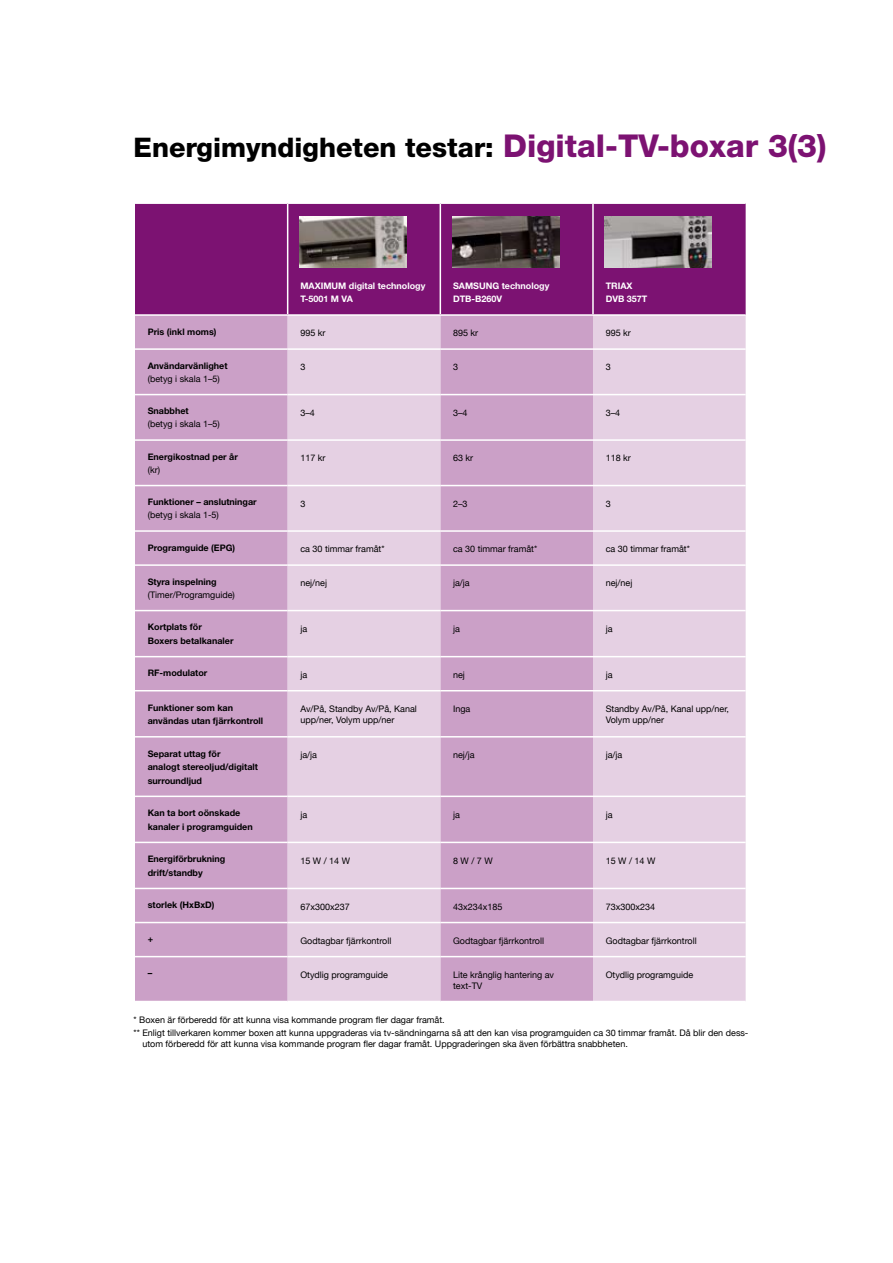
<style>
.page{position:relative;width:893px;height:1263px;background:#fff}
.page>*{position:absolute;margin:0;border:0;box-sizing:border-box;transform-origin:0 0}
.t1{font:800 27px "Helvetica Neue";color:#000}
.t2{font:9px/10.8px "Helvetica Neue";color:#000}
.t3{font:700 9px/13.5px "Helvetica Neue";color:#000}
.t4{font:700 9px/13.5px "Helvetica Neue";color:#fff}
.s1{font-size:31.5px;color:#7c1272}
</style>
<div class="page">
<div style="left:135px;top:204px;width:611px;height:110px;background:#7c1272"></div>
<div style="left:135px;top:316px;width:153px;height:685px;background:#cba0c7"></div>
<svg style="left:288px;top:316px;width:458px;height:685px;fill:#e5d0e3"></svg>
<hr style="left:135px;top:348px;width:153px;height:2px;background:#fff">
<hr style="left:288px;top:348px;width:152px;height:2px;background:#fff">
<hr style="left:440px;top:348px;width:153px;height:2px;background:#fff">
<hr style="left:593px;top:348px;width:153px;height:2px;background:#fff">
<hr style="left:135px;top:394px;width:153px;height:1px;background:#fff">
<hr style="left:288px;top:394px;width:152px;height:1px;background:#fff">
<hr style="left:440px;top:394px;width:153px;height:1px;background:#fff">
<hr style="left:593px;top:394px;width:153px;height:1px;background:#fff">
<hr style="left:135px;top:439px;width:153px;height:2px;background:#fff">
<hr style="left:288px;top:439px;width:152px;height:2px;background:#fff">
<hr style="left:440px;top:439px;width:153px;height:2px;background:#fff">
<hr style="left:593px;top:439px;width:153px;height:2px;background:#fff">
<hr style="left:135px;top:485px;width:153px;height:1px;background:#fff">
<hr style="left:288px;top:485px;width:152px;height:1px;background:#fff">
<hr style="left:440px;top:485px;width:153px;height:1px;background:#fff">
<hr style="left:593px;top:485px;width:153px;height:1px;background:#fff">
<hr style="left:135px;top:530px;width:153px;height:2px;background:#fff">
<hr style="left:288px;top:530px;width:152px;height:2px;background:#fff">
<hr style="left:440px;top:530px;width:153px;height:2px;background:#fff">
<hr style="left:593px;top:530px;width:153px;height:2px;background:#fff">
<hr style="left:135px;top:564px;width:153px;height:2px;background:#fff">
<hr style="left:288px;top:564px;width:152px;height:2px;background:#fff">
<hr style="left:440px;top:564px;width:153px;height:2px;background:#fff">
<hr style="left:593px;top:564px;width:153px;height:2px;background:#fff">
<hr style="left:135px;top:610px;width:153px;height:1px;background:#fff">
<hr style="left:288px;top:610px;width:152px;height:1px;background:#fff">
<hr style="left:440px;top:610px;width:153px;height:1px;background:#fff">
<hr style="left:593px;top:610px;width:153px;height:1px;background:#fff">
<hr style="left:135px;top:656px;width:153px;height:1px;background:#fff">
<hr style="left:288px;top:656px;width:152px;height:1px;background:#fff">
<hr style="left:440px;top:656px;width:153px;height:1px;background:#fff">
<hr style="left:593px;top:656px;width:153px;height:1px;background:#fff">
<hr style="left:135px;top:690px;width:153px;height:1px;background:#fff">
<hr style="left:288px;top:690px;width:152px;height:1px;background:#fff">
<hr style="left:440px;top:690px;width:153px;height:1px;background:#fff">
<hr style="left:593px;top:690px;width:153px;height:1px;background:#fff">
<hr style="left:135px;top:736px;width:153px;height:1px;background:#fff">
<hr style="left:288px;top:736px;width:152px;height:1px;background:#fff">
<hr style="left:440px;top:736px;width:153px;height:1px;background:#fff">
<hr style="left:593px;top:736px;width:153px;height:1px;background:#fff">
<hr style="left:135px;top:796px;width:153px;height:1px;background:#fff">
<hr style="left:288px;top:796px;width:152px;height:1px;background:#fff">
<hr style="left:440px;top:796px;width:153px;height:1px;background:#fff">
<hr style="left:593px;top:796px;width:153px;height:1px;background:#fff">
<hr style="left:135px;top:842px;width:153px;height:1px;background:#fff">
<hr style="left:288px;top:842px;width:152px;height:1px;background:#fff">
<hr style="left:440px;top:842px;width:153px;height:1px;background:#fff">
<hr style="left:593px;top:842px;width:153px;height:1px;background:#fff">
<hr style="left:135px;top:888px;width:153px;height:1px;background:#fff">
<hr style="left:288px;top:888px;width:152px;height:1px;background:#fff">
<hr style="left:440px;top:888px;width:153px;height:1px;background:#fff">
<hr style="left:593px;top:888px;width:153px;height:1px;background:#fff">
<hr style="left:135px;top:922px;width:153px;height:1px;background:#fff">
<hr style="left:288px;top:922px;width:152px;height:1px;background:#fff">
<hr style="left:440px;top:922px;width:153px;height:1px;background:#fff">
<hr style="left:593px;top:922px;width:153px;height:1px;background:#fff">
<hr style="left:135px;top:956px;width:153px;height:1px;background:#fff">
<hr style="left:288px;top:956px;width:152px;height:1px;background:#fff">
<hr style="left:440px;top:956px;width:153px;height:1px;background:#fff">
<hr style="left:593px;top:956px;width:153px;height:1px;background:#fff">
<hr style="left:287px;top:204px;width:1px;height:110px;background:#fff">
<hr style="left:440px;top:204px;width:1px;height:110px;background:#fff">
<hr style="left:592px;top:204px;width:2px;height:110px;background:#fff">
<img style="left:452px;top:216px;width:107px;height:51px">
<img style="left:299px;top:216px;width:107px;height:51px">
<img style="left:605px;top:216px;width:107px;height:51px">
<h1 class="t1" style="left:134px;top:132px;width:694px">Energimyndigheten testar: <span class="s1">Digital-TV-boxar 3(3)</span></h1>
<p class="t4" style="left:300px;top:279px;width:126px">MAXIMUM digital technology<br>T-5001 M VA</p>
<p class="t4" style="left:453px;top:279px;width:98px">SAMSUNG technology<br>DTB-B260V</p>
<p class="t4" style="left:606px;top:279px;width:43px">TRIAX<br>DVB 357T</p>
<p class="t3" style="left:148px;top:325px;width:70px">Pris (inkl moms)</p>
<p class="t2" style="left:300px;top:328px;width:27px">995 kr</p>
<p class="t2" style="left:453px;top:328px;width:27px">895 kr</p>
<p class="t2" style="left:606px;top:328px;width:27px">995 kr</p>
<p class="t3" style="left:148px;top:359px;width:81px">Användarvänlighet</p>
<p class="t2" style="left:148px;top:373px;width:74px">(betyg i skala 1–5)</p>
<p class="t2" style="left:300px;top:362px;width:7px">3</p>
<p class="t2" style="left:453px;top:362px;width:7px">3</p>
<p class="t2" style="left:606px;top:362px;width:7px">3</p>
<p class="t3" style="left:148px;top:404px;width:43px">Snabbhet</p>
<p class="t2" style="left:148px;top:419px;width:74px">(betyg i skala 1–5)</p>
<p class="t2" style="left:300px;top:407px;width:16px">3–4</p>
<p class="t2" style="left:453px;top:407px;width:16px">3–4</p>
<p class="t2" style="left:606px;top:407px;width:16px">3–4</p>
<p class="t3" style="left:148px;top:450px;width:92px">Energikostnad per år</p>
<p class="t2" style="left:148px;top:464px;width:14px">(kr)</p>
<p class="t2" style="left:300px;top:453px;width:27px">117 kr</p>
<p class="t2" style="left:453px;top:453px;width:22px">63 kr</p>
<p class="t2" style="left:606px;top:453px;width:27px">118 kr</p>
<p class="t3" style="left:148px;top:495px;width:110px">Funktioner – anslutningar</p>
<p class="t2" style="left:148px;top:509px;width:73px">(betyg i skala 1-5)</p>
<p class="t2" style="left:300px;top:498px;width:7px">3</p>
<p class="t2" style="left:453px;top:498px;width:16px">2–3</p>
<p class="t2" style="left:606px;top:498px;width:7px">3</p>
<p class="t3" style="left:148px;top:541px;width:89px">Programguide (EPG)</p>
<p class="t2" style="left:300px;top:544px;width:86px">ca 30 timmar framåt*</p>
<p class="t2" style="left:453px;top:544px;width:86px">ca 30 timmar framåt*</p>
<p class="t2" style="left:606px;top:544px;width:86px">ca 30 timmar framåt*</p>
<p class="t3" style="left:148px;top:575px;width:70px">Styra inspelning</p>
<p class="t2" style="left:148px;top:589px;width:89px">(Timer/Programguide)</p>
<p class="t2" style="left:300px;top:578px;width:28px">nej/nej</p>
<p class="t2" style="left:453px;top:578px;width:18px">ja/ja</p>
<p class="t2" style="left:606px;top:578px;width:28px">nej/nej</p>
<p class="t3" style="left:148px;top:620px;width:87px">Kortplats för<br>Boxers betalkanaler</p>
<p class="t2" style="left:300px;top:623px;width:8px">ja</p>
<p class="t2" style="left:453px;top:623px;width:8px">ja</p>
<p class="t2" style="left:606px;top:623px;width:8px">ja</p>
<p class="t3" style="left:148px;top:666px;width:61px">RF-modulator</p>
<p class="t2" style="left:300px;top:669px;width:8px">ja</p>
<p class="t2" style="left:453px;top:669px;width:13px">nej</p>
<p class="t2" style="left:606px;top:669px;width:8px">ja</p>
<p class="t3" style="left:148px;top:700px;width:117px">Funktioner som kan användas utan fjärrkontroll</p>
<p class="t2" style="left:300px;top:703px;width:118px">Av/På, Standby Av/På, Kanal upp/ner, Volym upp/ner</p>
<p class="t2" style="left:453px;top:703px;width:19px">Inga</p>
<p class="t2" style="left:606px;top:703px;width:125px">Standby Av/På, Kanal upp/ner,<br>Volym upp/ner</p>
<p class="t3" style="left:148px;top:746px;width:112px">Separat uttag för<br>analogt stereoljud/digitalt surroundljud</p>
<p class="t2" style="left:300px;top:749px;width:18px">ja/ja</p>
<p class="t2" style="left:453px;top:749px;width:23px">nej/ja</p>
<p class="t2" style="left:606px;top:749px;width:18px">ja/ja</p>
<p class="t3" style="left:148px;top:806px;width:106px">Kan ta bort oönskade kanaler i programguiden</p>
<p class="t2" style="left:300px;top:809px;width:8px">ja</p>
<p class="t2" style="left:453px;top:809px;width:8px">ja</p>
<p class="t2" style="left:606px;top:809px;width:8px">ja</p>
<p class="t3" style="left:148px;top:852px;width:79px">Energiförbrukning drift/standby</p>
<p class="t2" style="left:300px;top:855px;width:51px">15 W / 14 W</p>
<p class="t2" style="left:453px;top:855px;width:41px">8 W / 7 W</p>
<p class="t2" style="left:606px;top:855px;width:51px">15 W / 14 W</p>
<p class="t3" style="left:148px;top:898px;width:68px">storlek (HxBxD)</p>
<p class="t2" style="left:300px;top:901px;width:51px">67x300x237</p>
<p class="t2" style="left:453px;top:901px;width:51px">43x234x185</p>
<p class="t2" style="left:606px;top:901px;width:51px">73x300x234</p>
<p class="t3" style="left:148px;top:932px;width:7px">+</p>
<p class="t2" style="left:300px;top:935px;width:92px">Godtagbar fjärrkontroll</p>
<p class="t2" style="left:453px;top:935px;width:92px">Godtagbar fjärrkontroll</p>
<p class="t2" style="left:606px;top:935px;width:92px">Godtagbar fjärrkontroll</p>
<p class="t3" style="left:148px;top:966px;width:6px">–</p>
<p class="t2" style="left:300px;top:969px;width:89px">Otydlig programguide</p>
<p class="t2" style="left:453px;top:969px;width:103px">Lite krånglig hantering av text-TV</p>
<p class="t2" style="left:606px;top:969px;width:89px">Otydlig programguide</p>
<p class="t2" style="left:134px;top:1013px;width:616px;line-height:12.9px">* Boxen är förberedd för att kunna visa kommande program fler dagar framåt.<br>** Enligt tillverkaren kommer boxen att kunna uppgraderas via tv-sändningarna så att den kan visa programguiden ca 30 timmar framåt. Då blir den dess-</p>
<p class="t2" style="left:142px;top:1038px;width:487px">utom förberedd för att kunna visa kommande program fler dagar framåt. Uppgraderingen ska även förbättra snabbheten.</p>
</div>
